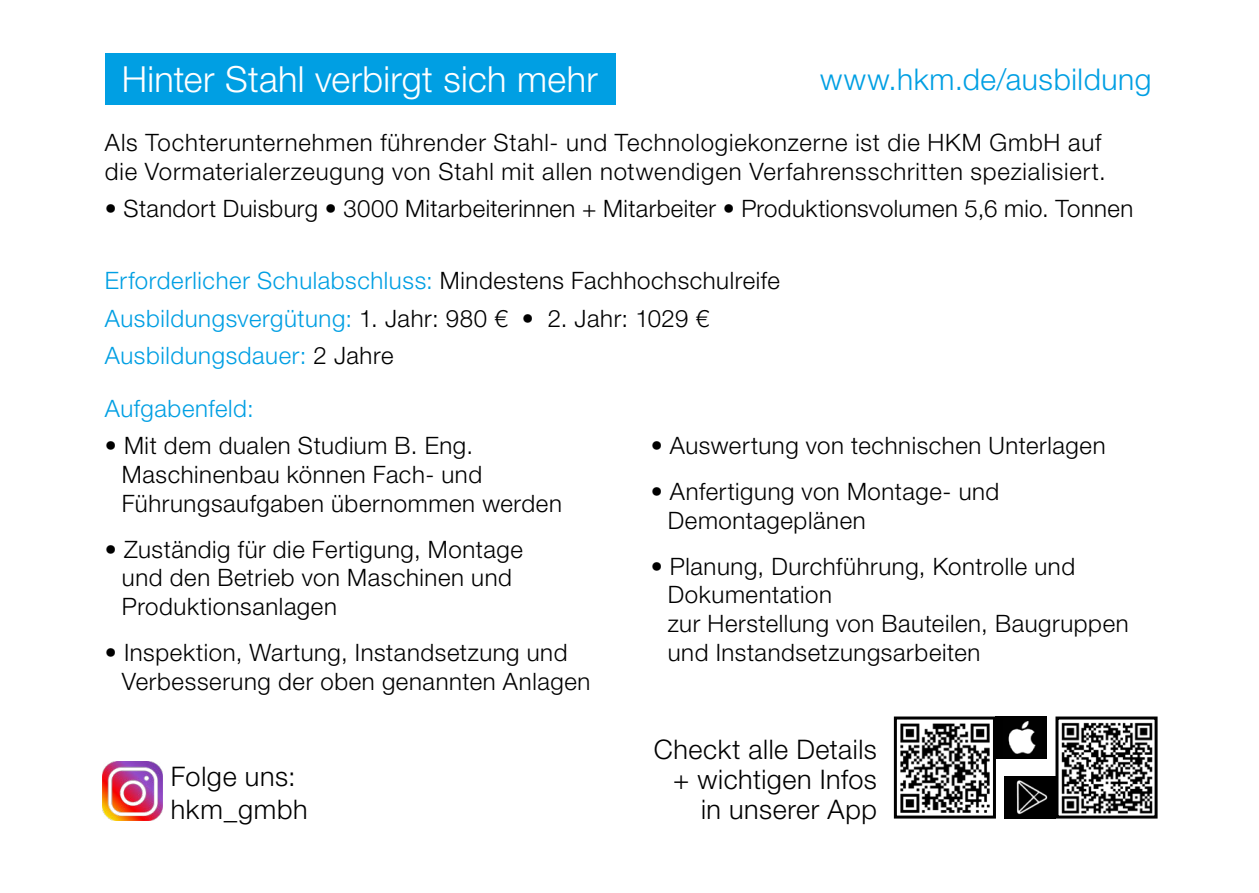
<style>
.page{position:relative;width:1259px;height:893px;background:#fff}
.page>*{position:absolute;margin:0;border:0;box-sizing:border-box;transform-origin:0 0}
.t1{font:300 36px "Helvetica Neue LT Pro";letter-spacing:.01em;color:#fff}
.t2{font:300 30px "Helvetica Neue LT Pro";letter-spacing:.02em;color:#009fe3}
.t3{font:300 27px/30px "Helvetica Neue LT Pro";letter-spacing:.02em;color:#000;text-align:right}
.t4{font:300 24px/28.8px "Helvetica Neue LT Pro";letter-spacing:.025em;color:#000}
.t5{font:300 24px/37.2px "Helvetica Neue LT Pro";letter-spacing:.025em;color:#009fe3}
.s1{color:#000}
</style>
<div class="page">
<img style="left:900px;top:723px;width:90px;height:90px">
<div style="left:894px;top:716px;width:102px;height:103px;border:3px solid #000"></div>
<img style="left:1061px;top:722px;width:92px;height:92px">
<div style="left:1055px;top:716px;width:102px;height:103px;border:3px solid #000"></div>
<div style="left:996px;top:716px;width:51px;height:43px;background:#000"></div>
<img style="left:1008px;top:721px;width:28px;height:33px">
<div style="left:1004px;top:776px;width:51px;height:43px;background:#000"></div>
<img style="left:1016px;top:780px;width:32px;height:35px">
<div style="left:105px;top:54px;width:510px;height:51px;background:#009fe3"></div>
<img style="left:103px;top:761px;width:59px;height:60px">
<h1 class="t1" style="left:122px;top:57px;width:477px">Hinter Stahl verbirgt sich mehr</h1>
<p class="t2" style="left:820px;top:61px;width:333px">www.hkm.de/ausbildung</p>
<p class="t4" style="left:105px;top:128px;width:1002px">Als Tochterunternehmen führender Stahl- und Technologiekonzerne ist die HKM GmbH auf die Vormaterialerzeugung von Stahl mit allen notwendigen Verfahrensschritten spezialisiert.</p>
<p class="t4" style="left:105px;top:194px;width:1030px">• Standort Duisburg • 3000 Mitarbeiterinnen + Mitarbeiter • Produktionsvolumen 5,6 mio. Tonnen</p>
<p class="t5" style="left:105px;top:262px;width:676px">Erforderlicher Schulabschluss: <span class="s1">Mindestens Fachhochschulreife<br></span>Ausbildungsvergütung: <span class="s1">1. Jahr: 980 € • 2. Jahr: 1029 €<br></span>Ausbildungsdauer: <span class="s1">2 Jahre</span></p>
<p class="t5" style="left:105px;top:389px;width:150px">Aufgabenfeld:</p>
<p class="t4" style="left:122px;top:431px;width:441px;text-indent:-17px">• Mit dem dualen Studium B. Eng.<br>Maschinenbau können Fach- und<br>Führungsaufgaben übernommen werden</p>
<p class="t4" style="left:122px;top:534px;width:402px;text-indent:-17px">• Zuständig für die Fertigung, Montage und den Betrieb von Maschinen und<br>Produktionsanlagen</p>
<p class="t4" style="left:122px;top:637px;width:470px;text-indent:-17px">• Inspektion, Wartung, Instandsetzung und<br>Verbesserung der oben genannten Anlagen</p>
<p class="t4" style="left:651px;top:431px;width:456px">• Auswertung von technischen Unterlagen</p>
<p class="t4" style="left:668px;top:476px;width:333px;text-indent:-17px">• Anfertigung von Montage- und<br>Demontageplänen</p>
<p class="t4" style="left:668px;top:551px;width:462px;text-indent:-17px">• Planung, Durchführung, Kontrolle und<br>Dokumentation<br>zur Herstellung von Bauteilen, Baugruppen und Instandsetzungsarbeiten</p>
<p class="t3" style="left:171px;top:760px;width:138px;line-height:32.4px;text-align:left">Folge uns: hkm_gmbh</p>
<p class="t3" style="left:654px;top:733px;width:225px">Checkt alle Details + wichtigen Infos in unserer App</p>
</div>
